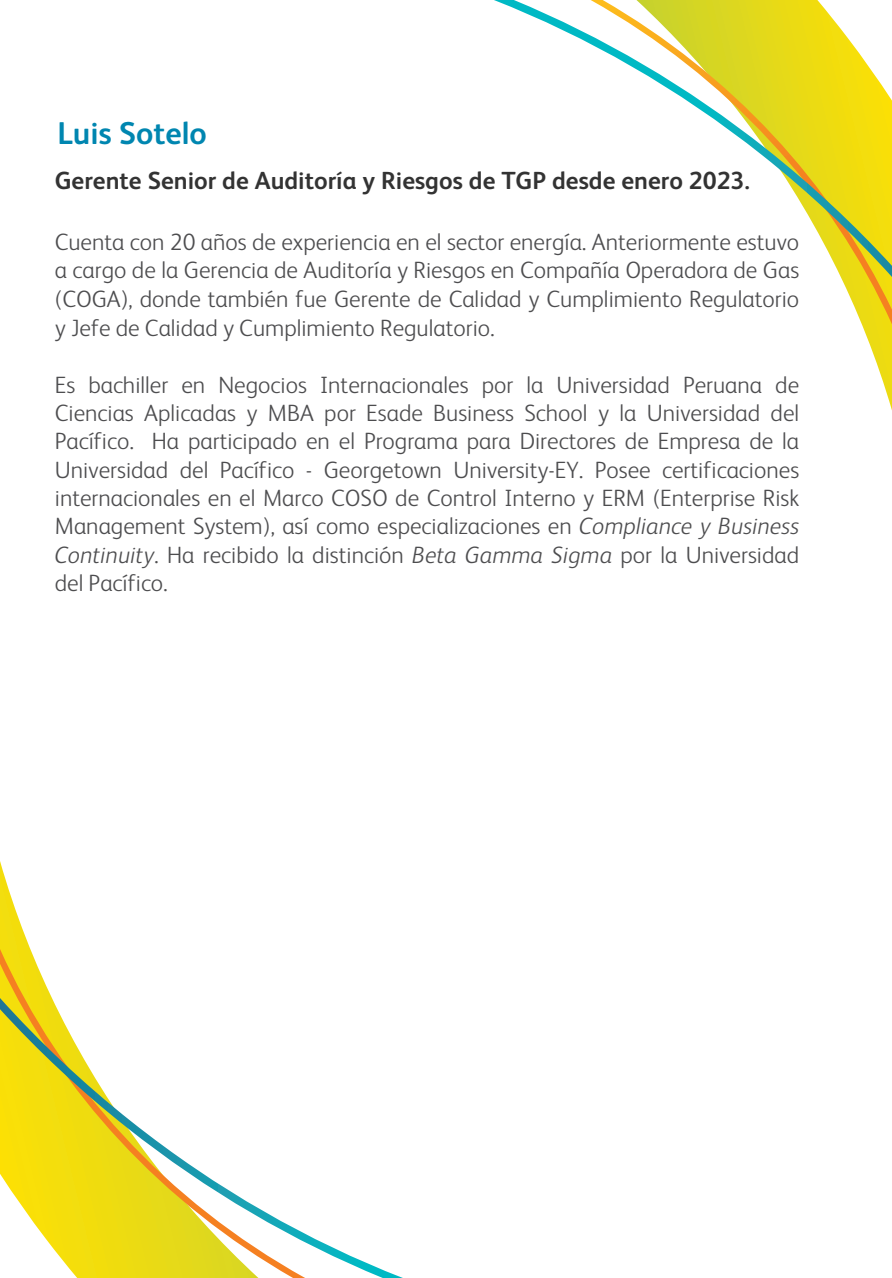
<style>
.page{position:relative;width:892px;height:1278px;background:#fff}
.page>*{position:absolute;margin:0;border:0;box-sizing:border-box;transform-origin:0 0}
.t1{font:700 31.5px "FS Albert";color:#0086b0}
.t2{font:700 24.75px "FS Albert";color:#333}
.t3{font:300 23.62px/28.3px "FS Albert";color:#4d4d4f;text-align:justify}
.s1{font-style:italic}
</style>
<div class="page">
<svg style="left:0;top:948px;width:52px;height:49px"></svg>
<svg style="left:0;top:997px;width:400px;height:280px"></svg>
<svg style="left:840px;top:277px;width:52px;height:47px"></svg>
<svg style="left:494px;top:0;width:398px;height:277px"></svg>
<h1 class="t1" style="left:57px;top:112px;width:151px">Luis Sotelo</h1>
<p class="t2" style="left:55px;top:163px;width:697px">Gerente Senior de Auditoría y Riesgos de TGP desde enero 2023.</p>
<p class="t3" style="left:55px;top:226px;width:746px">Cuenta con 20 años de experiencia en el sector energía. Anteriormente estuvo a cargo de la Gerencia de Auditoría y Riesgos en Compañía Operadora de Gas (COGA), donde también fue Gerente de Calidad y Cumplimiento Regulatorio y Jefe de Calidad y Cumplimiento Regulatorio.</p>
<p class="t3" style="left:55px;top:369px;width:746px">Es bachiller en Negocios Internacionales por la Universidad Peruana de Ciencias Aplicadas y MBA por Esade Business School y la Universidad del Pacífico. Ha participado en el Programa para Directores de Empresa de la Universidad del Pacífico - Georgetown University-EY. Posee certificaciones internacionales en el Marco COSO de Control Interno y ERM (Enterprise Risk Management System), así como especializaciones en <span class="s1">Compliance y Business Continuity</span>. Ha recibido la distinción <span class="s1">Beta Gamma Sigma</span> por la Universidad del Pacífico.</p>
</div>
